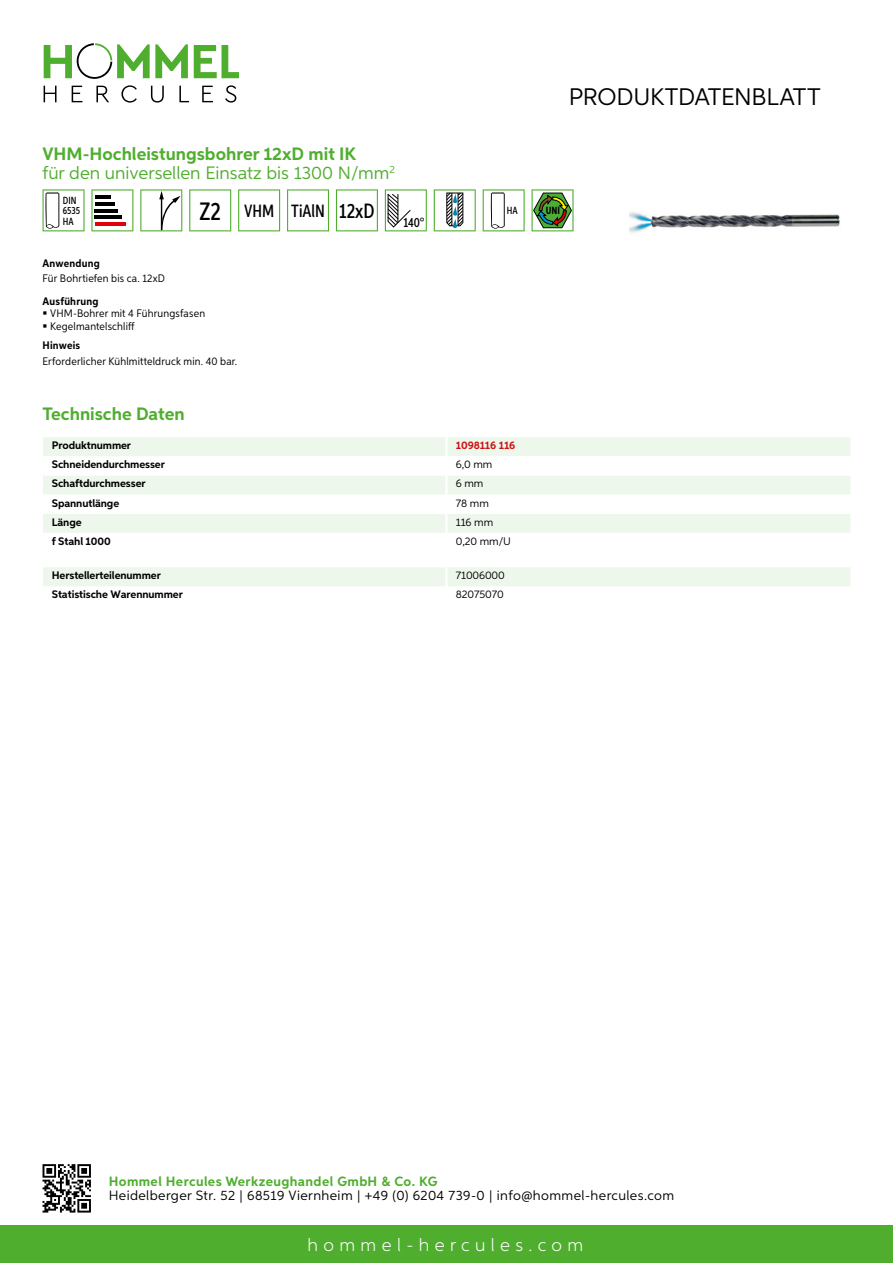
<style>
.page{position:relative;width:893px;height:1263px;background:#fff}
.page>*{position:absolute;margin:0;border:0;box-sizing:border-box;transform-origin:0 0}
.t1{font:24px "Aspira";letter-spacing:-.01em;color:#000}
.t2{font:18px/19.8px "Aspira";color:#50ae2f}
.t3{font:300 18px "Aspira";letter-spacing:.3em;color:#fff}
.t4{font:700 18px "Aspira";color:#50ae2f}
.t5{font:500 17.85px "Aspira XX Nar";color:#000}
.t6{font:13.5px "Aspira";letter-spacing:.03em;color:#000}
.t7{font:700 13.5px "Aspira";letter-spacing:.03em;color:#50ae2f}
.t8{font:500 13.35px "Aspira XX Nar";color:#000}
.t9{font:700 10.95px "Aspira";letter-spacing:-.01em;color:#000}
.t10{font:10.95px/12.8px "Aspira Nar";letter-spacing:.015em;color:#000}
.t11{font:10.95px "Aspira";letter-spacing:-.01em;color:#000}
.t12{font:700 10.95px "Aspira Nar";letter-spacing:.02em;color:#000}
.t13{font:700 10.95px "Aspira";letter-spacing:-.01em;color:#cd1013}
.t14{font:500 10.35px/10.4px "Aspira XX Nar";color:#000}
.t15{font:700 10.35px "Aspira XX Nar";color:#000}
.s1{font-weight:700}
.s2{font-size:25.2px}
.s3{font-size:20.7px}
</style>
<div class="page">
<div style="left:0;top:1226px;width:893px;height:37px;background:#50ae2f"></div>
<svg style="left:43px;top:1164px;width:48px;height:48px"></svg>
<svg style="left:194px;top:45px;width:45px;height:33px"></svg>
<svg style="left:44px;top:43px;width:144px;height:36px"></svg>
<svg style="left:44px;top:86px;width:13px;height:16px"></svg>
<svg style="left:72px;top:86px;width:10px;height:16px"></svg>
<svg style="left:96px;top:86px;width:13px;height:16px"></svg>
<svg style="left:121px;top:85px;width:16px;height:18px"></svg>
<svg style="left:151px;top:86px;width:13px;height:17px"></svg>
<svg style="left:179px;top:86px;width:10px;height:16px"></svg>
<svg style="left:202px;top:86px;width:11px;height:16px"></svg>
<svg style="left:225px;top:85px;width:11px;height:18px"></svg>
<div style="left:43px;top:437px;width:807px;height:19px;background:#eef7eb"></div>
<svg style="left:43px;top:476px;width:807px;height:57px;fill:#eef7eb"></svg>
<hr style="left:445px;top:437px;width:3px;height:19px;background:#fff">
<hr style="left:445px;top:475px;width:3px;height:20px;background:#fff">
<hr style="left:445px;top:495px;width:3px;height:19px;background:#fff">
<hr style="left:445px;top:514px;width:3px;height:19px;background:#fff">
<div style="left:43px;top:567px;width:807px;height:19px;background:#eef7eb"></div>
<svg style="left:43px;top:189px;width:42px;height:42px"></svg>
<svg style="left:91px;top:189px;width:42px;height:42px"></svg>
<hr style="left:95px;top:196px;width:16px;height:3px;background:#000">
<hr style="left:95px;top:202px;width:19px;height:4px;background:#000">
<hr style="left:95px;top:209px;width:23px;height:3px;background:#000">
<hr style="left:95px;top:216px;width:27px;height:3px;background:#000">
<hr style="left:95px;top:222px;width:30px;height:4px;background:#e3000b">
<svg style="left:140px;top:189px;width:42px;height:42px"></svg>
<svg style="left:189px;top:189px;width:42px;height:42px"></svg>
<svg style="left:238px;top:189px;width:42px;height:42px"></svg>
<svg style="left:287px;top:189px;width:42px;height:42px"></svg>
<svg style="left:336px;top:189px;width:42px;height:42px"></svg>
<svg style="left:385px;top:189px;width:42px;height:42px"></svg>
<svg style="left:434px;top:189px;width:42px;height:42px"></svg>
<svg style="left:483px;top:189px;width:42px;height:42px"></svg>
<svg style="left:532px;top:189px;width:42px;height:42px"></svg>
<img style="left:629px;top:212px;width:211px;height:21px">
<h2 class="t2" style="left:43px;top:143px;width:354px"><span class="s1">VHM-Hochleistungsbohrer 12xD mit IK<br></span>für den universellen Einsatz bis 1300 N/mm<sup>2</sup></h2>
<p class="t14" style="left:63px;top:195px;width:19px">DIN<br>6535<br>HA</p>
<h3 class="t5" style="left:200px;top:200px;width:177px"><span class="s2">Z2</span> VHM TiAlN <span class="s3">12xD</span></h3>
<p class="t8" style="left:404px;top:215px;width:22px">140°</p>
<p class="t12" style="left:43px;top:257px;width:59px">Anwendung</p>
<p class="t10" style="left:43px;top:272px;width:124px">Für Bohrtiefen bis ca. 12xD</p>
<p class="t12" style="left:43px;top:294px;width:58px">Ausführung</p>
<p class="t10" style="left:50px;top:307px;width:156px">VHM-Bohrer mit 4 Führungsfasen<br>Kegelmantelschliff</p>
<p class="t12" style="left:43px;top:339px;width:39px">Hinweis</p>
<p class="t10" style="left:43px;top:354px;width:196px">Erforderlicher Kühlmitteldruck min. 40 bar.</p>
<h1 class="t1" style="left:569px;top:82px;width:253px">Produktdatenblatt</h1>
<p class="t14" style="left:507px;top:205px;width:12px">HA</p>
<p class="t15" style="left:546px;top:205px;width:16px">UNI</p>
<h2 class="t4" style="left:43px;top:403px;width:144px">Technische Daten</h2>
<p class="t9" style="left:52px;top:439px;width:81px">Produktnummer</p>
<p class="t13" style="left:456px;top:439px;width:61px">1098116 116</p>
<p class="t9" style="left:52px;top:458px;width:115px">Schneidendurchmesser</p>
<p class="t11" style="left:456px;top:458px;width:38px">6,0 mm</p>
<p class="t9" style="left:52px;top:477px;width:95px">Schaftdurchmesser</p>
<p class="t11" style="left:456px;top:477px;width:29px">6 mm</p>
<p class="t9" style="left:52px;top:496px;width:69px">Spannutlänge</p>
<p class="t11" style="left:456px;top:496px;width:35px">78 mm</p>
<p class="t9" style="left:52px;top:515px;width:31px">Länge</p>
<p class="t11" style="left:456px;top:515px;width:39px">116 mm</p>
<p class="t9" style="left:52px;top:534px;width:60px">f Stahl 1000</p>
<p class="t11" style="left:456px;top:534px;width:55px">0,20 mm/U</p>
<p class="t9" style="left:52px;top:569px;width:111px">Herstellerteilenummer</p>
<p class="t11" style="left:456px;top:569px;width:51px">71006000</p>
<p class="t9" style="left:52px;top:588px;width:132px">Statistische Warennummer</p>
<p class="t11" style="left:456px;top:588px;width:49px">82075070</p>
<p class="t7" style="left:109px;top:1172px;width:330px">Hommel Hercules Werkzeughandel GmbH &amp; Co. KG</p>
<p class="t6" style="left:109px;top:1187px;width:567px">Heidelberger Str. 52 | 68519 Viernheim | +49 (0) 6204 739-0 | info@hommel-hercules.com</p>
<h2 class="t3" style="left:307px;top:1234px;width:277px">hommel-hercules.com</h2>
</div>
